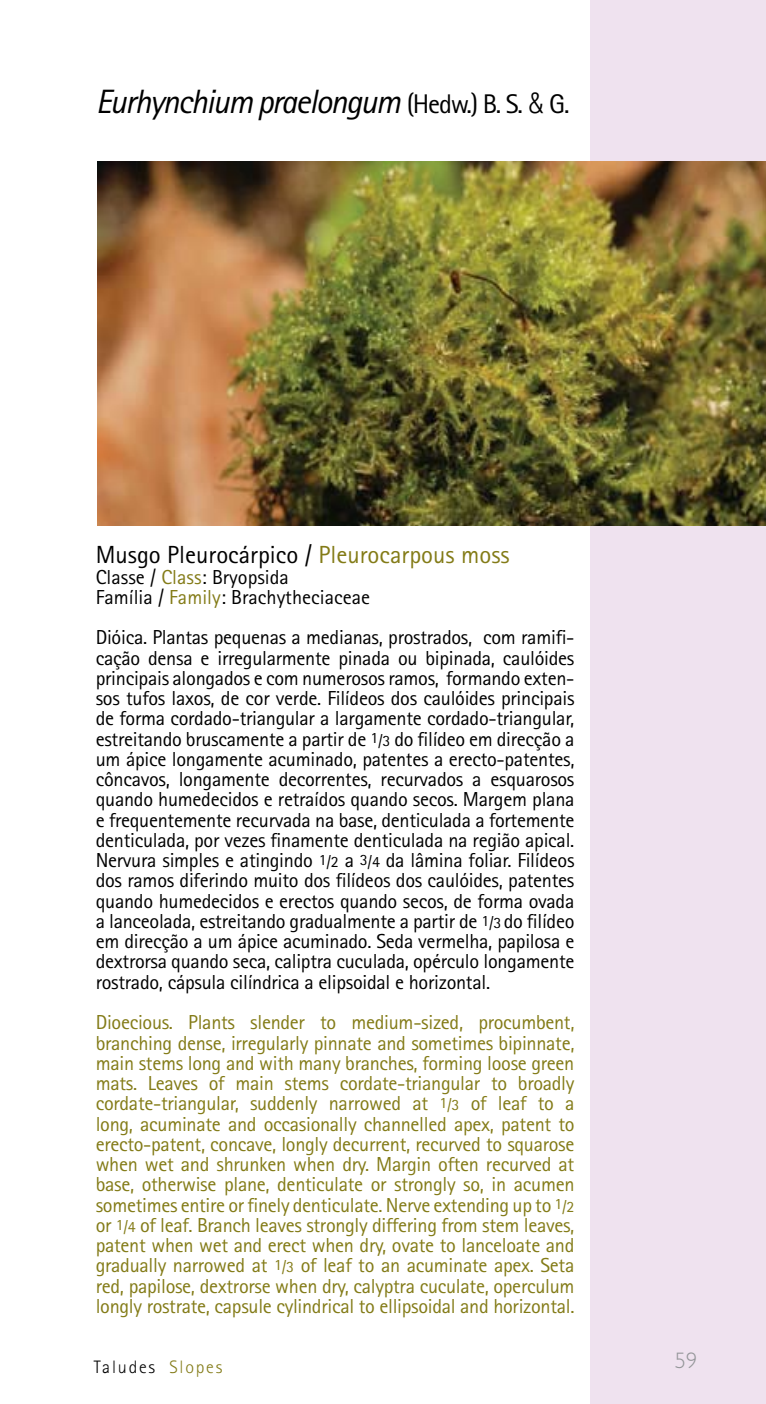
<style>
.page{position:relative;width:766px;height:1404px;background:#fff}
.page>*{position:absolute;margin:0;border:0;box-sizing:border-box;transform-origin:0 0}
.t1{font:italic 33.75px "Rotis Sans Serif";letter-spacing:-.045em;color:#000}
.t2{font:24.75px "Rotis Sans Serif";color:#000}
.t3{font:300 22.5px "Gill Sans";color:#939598}
.t4{font:20.25px/20.2px "Rotis Sans Serif";color:#000}
.t5{font:20.25px/20.2px "Rotis Sans Serif";letter-spacing:-.015em;color:#837b17;text-align:justify}
.t6{font:300 18px "Rotis Sans Serif";letter-spacing:.1em;color:#000}
.s1{font-style:normal;font-size:27px}
.s2{font-family:"Helvetica";font-weight:300;font-style:normal;font-stretch:condensed;font-size:27px}
.s3{color:#837b17}
.s4{font-size:15.75px}
</style>
<div class="page">
<div style="left:590px;top:0;width:175px;height:1403px;background:#efe2ef"></div>
<img style="left:97px;top:161px;width:668px;height:364px">
<p class="t1" style="left:96px;top:82px;width:475px">Eurhynchium praelongum <span class="s1">(Hedw.) B. S.</span> <span class="s2">&amp;</span> <span class="s1">G.</span></p>
<p class="t2" style="left:96px;top:540px;width:415px">Musgo Pleurocárpico / <span class="s3">Pleurocarpous moss</span></p>
<p class="t4" style="left:96px;top:566px;width:276px">Classe / <span class="s3">Class</span>: Bryopsida<br>Família / <span class="s3">Family</span>: Brachytheciaceae</p>
<p class="t4" style="left:96px;top:627px;width:480px;text-align:justify">Dióica. Plantas pequenas a medianas, prostrados, com ramifi&shy;cação densa e irregularmente pinada ou bipinada, caulóides principais alongados e com numerosos ramos, formando exten&shy;sos tufos laxos, de cor verde. Filídeos dos caulóides principais de forma cordado-triangular a largamente cordado-triangular, estreitando bruscamente a partir de <span class="s4">1/3</span> do filídeo em direcção a um ápice longamente acuminado, patentes a erecto-patentes, côncavos, longamente decorrentes, recurvados a esquarosos quando humedecidos e retraídos quando secos. Margem plana e frequentemente recurvada na base, denticulada a fortemente denticulada, por vezes finamente denticulada na região apical.<br>Nervura simples e atingindo <span class="s4">1/2</span> a <span class="s4">3/4</span> da lâmina foliar. Filídeos dos ramos diferindo muito dos filídeos dos caulóides, patentes quando humedecidos e erectos quando secos, de forma ovada a lanceolada, estreitando gradualmente a partir de <span class="s4">1/3</span> do filídeo em direcção a um ápice acuminado. Seda vermelha, papilosa e dextrorsa quando seca, caliptra cuculada, opérculo longamente rostrado, cápsula cilíndrica a elipsoidal e horizontal.</p>
<p class="t5" style="left:96px;top:1012px;width:480px">Dioecious. Plants slender to medium-sized, procumbent, branching dense, irregularly pinnate and sometimes bipinnate, main stems long and with many branches, forming loose green mats. Leaves of main stems cordate-triangular to broadly cordate-triangular, suddenly narrowed at <span class="s4">1/3</span> of leaf to a long, acuminate and occasionally channelled apex, patent to erecto-patent, concave, longly decurrent, recurved to squarose when wet and shrunken when dry. Margin often recurved at base, otherwise plane, denticulate or strongly so, in acumen sometimes entire or finely denticulate. Nerve extending up to <span class="s4">1/2 </span>or <span class="s4">1/4</span> of leaf. Branch leaves strongly differing from stem leaves, patent when wet and erect when dry, ovate to lanceloate and gradually narrowed at <span class="s4">1/3</span> of leaf to an acuminate apex. Seta red, papilose, dextrorse when dry, calyptra cuculate, operculum longly rostrate, capsule cylindrical to ellipsoidal and horizontal.</p>
<p class="t6" style="left:94px;top:1356px;width:130px">Taludes <span class="s3">Slopes</span></p>
<p class="t3" style="left:674px;top:1347px;width:24px">59</p>
</div>
